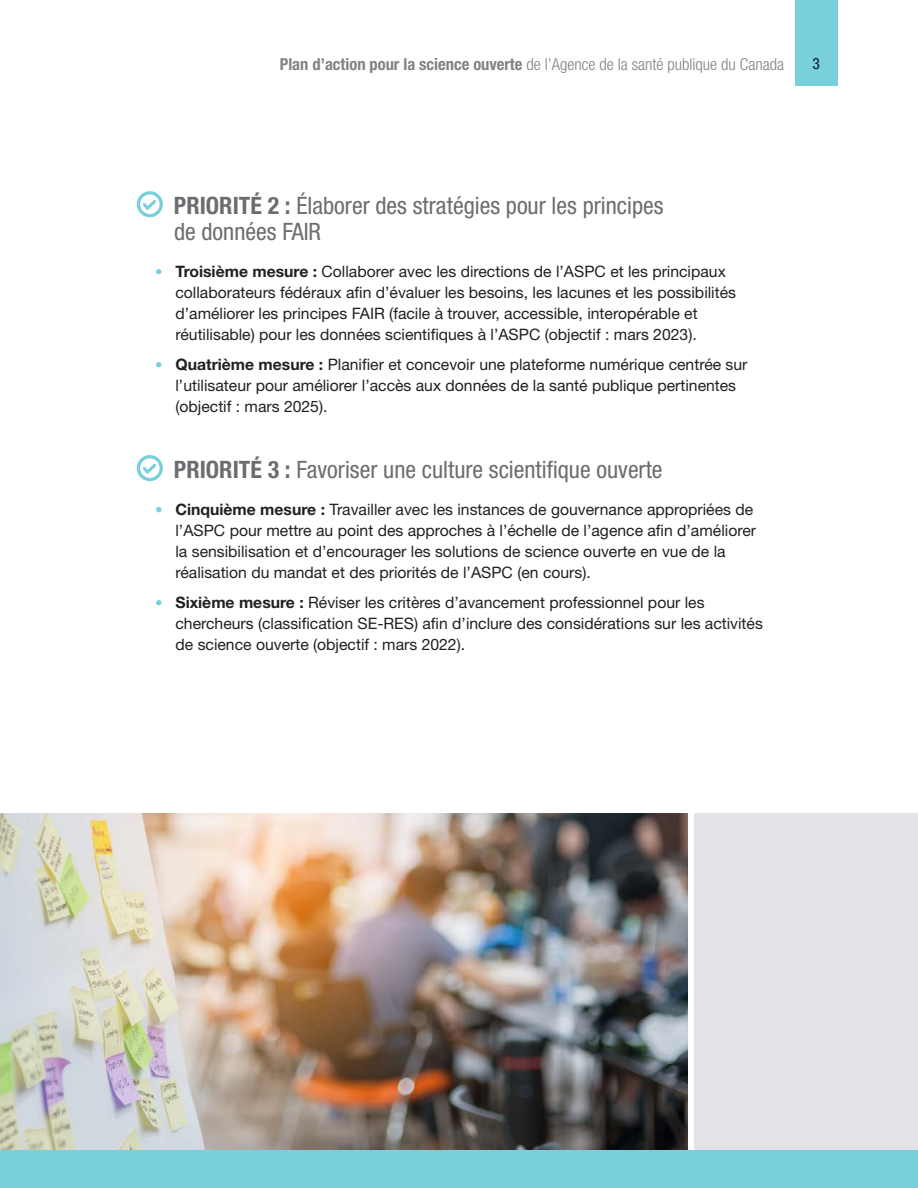
<style>
.page{position:relative;width:918px;height:1188px;background:#fff}
.page>*{position:absolute;margin:0;border:0;box-sizing:border-box;transform-origin:0 0}
.HD_3___Priority{font:condensed 24px/25.5px "Helvetica Neue LT Std";color:#6c6d70}
.t1{font:300 condensed 16.5px "Helvetica Neue LT Std";color:#808285}
.t2{font:15.75px/21px "Helvetica Neue LT Std";color:#231f20}
.t3{font:condensed 15.45px "Helvetica Neue LT Std";color:#061439}
.s1{font-weight:700}
.s2{font-size:15px;color:#7acfdc}
</style>
<div class="page">
<div style="left:795px;top:0;width:43px;height:86px;background:#7acfdc"></div>
<div style="left:694px;top:813px;width:224px;height:337px;background:#e2e2e7"></div>
<img style="left:0;top:813px;width:688px;height:337px">
<svg style="left:137px;top:191px;width:26px;height:26px"></svg>
<svg style="left:137px;top:455px;width:26px;height:26px"></svg>
<div style="left:0;top:1150px;width:918px;height:38px;background:#7acfdc"></div>
<p class="t1" style="left:280px;top:54px;width:506px"><span class="s1">Plan d’action pour la science ouverte</span> de l’Agence de la santé publique du Canada</p>
<p class="t3" style="left:812px;top:55px;width:9px">3</p>
<p class="HD_3___Priority" style="left:174px;top:193px;width:491px"><span class="s1">PRIORITÉ 2 :</span> Élaborer des stratégies pour les principes de données FAIR</p>
<p class="t2" style="left:176px;top:260px;width:562px;text-indent:-20px"><span class="s2">•</span> <span class="s1">Troisième mesure :</span> Collaborer avec les directions de l’ASPC et les principaux collaborateurs fédéraux afin d’évaluer les besoins, les lacunes et les possibilités d’améliorer les principes FAIR (facile à trouver, accessible, interopérable et réutilisable) pour les données scientifiques à l’ASPC (objectif : mars 2023).</p>
<p class="t2" style="left:176px;top:354px;width:574px;text-indent:-20px"><span class="s2">•</span> <span class="s1">Quatrième mesure :</span> Planifier et concevoir une plateforme numérique centrée sur l’utilisateur pour améliorer l’accès aux données de la santé publique pertinentes (objectif : mars 2025).</p>
<p class="HD_3___Priority" style="left:174px;top:457px;width:490px"><span class="s1">PRIORITÉ 3 :</span> Favoriser une culture scientifique ouverte</p>
<p class="t2" style="left:176px;top:499px;width:582px;text-indent:-20px"><span class="s2">•</span> <span class="s1">Cinquième mesure :</span> Travailler avec les instances de gouvernance appropriées de l’ASPC pour mettre au point des approches à l’échelle de l’agence afin d’améliorer la sensibilisation et d’encourager les solutions de science ouverte en vue de la réalisation du mandat et des priorités de l’ASPC (en cours).</p>
<p class="t2" style="left:176px;top:592px;width:589px;text-indent:-20px"><span class="s2">•</span> <span class="s1">Sixième mesure :</span> Réviser les critères d’avancement professionnel pour les chercheurs (classification SE-RES) afin d’inclure des considérations sur les activités de science ouverte (objectif : mars 2022).</p>
</div>
